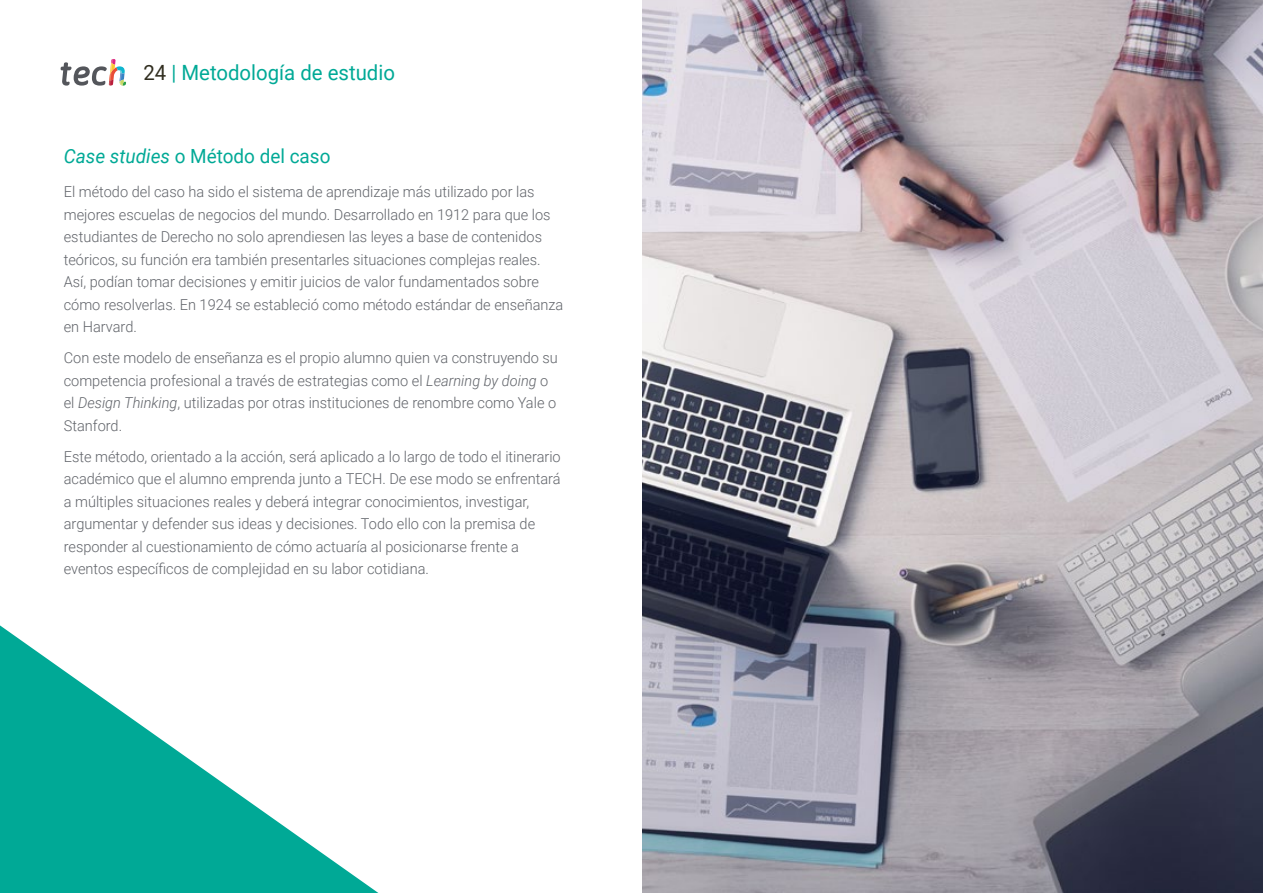
<style>
.page{position:relative;width:1263px;height:893px;background:#fff}
.page>*{position:absolute;margin:0;border:0;box-sizing:border-box;transform-origin:0 0}
.t1{font:21px "Roboto";color:#00a996}
.t2{font:19.5px "Roboto";color:#00a996}
.t3{font:300 15px/22.5px "Roboto";color:#61646a}
.s1{color:#312e20}
.s2{font-style:italic}
</style>
<div class="page">
<img style="left:642px;top:0;width:621px;height:893px">
<svg style="left:0;top:625px;width:379px;height:268px"></svg>
<svg style="left:61px;top:59px;width:65px;height:27px"></svg>
<h1 class="t1" style="left:144px;top:57px;width:253px"><span class="s1">24</span> | Metodología de estudio</h1>
<h2 class="t2" style="left:64px;top:142px;width:268px"><span class="s2">Case studies</span> o Método del caso</h2>
<p class="t3" style="left:64px;top:180px;width:501px">El método del caso ha sido el sistema de aprendizaje más utilizado por las mejores escuelas de negocios del mundo. Desarrollado en 1912 para que los estudiantes de Derecho no solo aprendiesen las leyes a base de contenidos teóricos, su función era también presentarles situaciones complejas reales.<br>Así, podían tomar decisiones y emitir juicios de valor fundamentados sobre cómo resolverlas. En 1924 se estableció como método estándar de enseñanza en Harvard.</p>
<p class="t3" style="left:64px;top:346px;width:495px">Con este modelo de enseñanza es el propio alumno quien va construyendo su competencia profesional a través de estrategias como el <span class="s2">Learning by doing</span> o el <span class="s2">Design Thinking</span>, utilizadas por otras instituciones de renombre como Yale o Stanford.</p>
<p class="t3" style="left:64px;top:445px;width:498px">Este método, orientado a la acción, será aplicado a lo largo de todo el itinerario académico que el alumno emprenda junto a TECH. De ese modo se enfrentará a múltiples situaciones reales y deberá integrar conocimientos, investigar, argumentar y defender sus ideas y decisiones. Todo ello con la premisa de responder al cuestionamiento de cómo actuaría al posicionarse frente a eventos específicos de complejidad en su labor cotidiana.</p>
</div>
